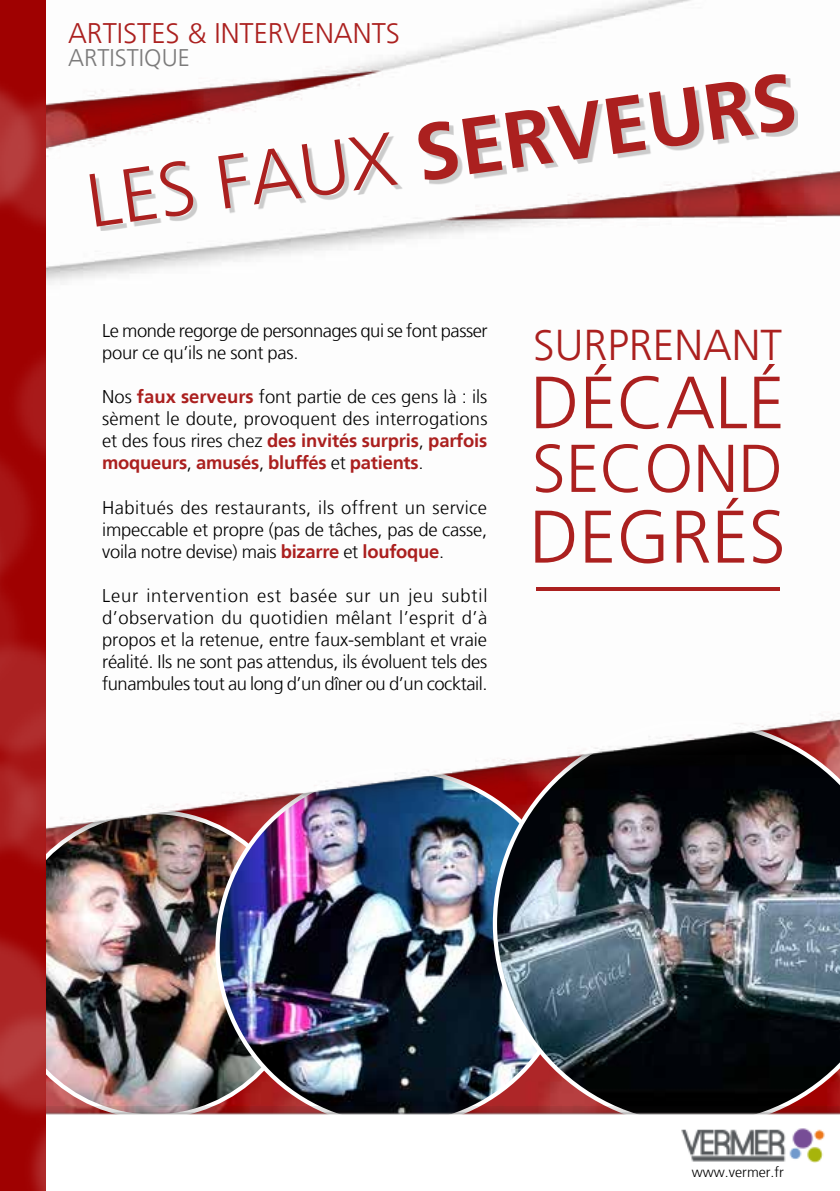
<style>
.page{position:relative;width:840px;height:1191px;background:#fff}
.page>*{position:absolute;margin:0;border:0;box-sizing:border-box;transform-origin:0 0}
.t1{font:700 79.6px "Frutiger LT";color:#ab201f}
.t2{font:300 74.4px "Frutiger LT";color:#ab201f}
.t3{font:300 73.8px "Frutiger LT";color:#ab201f}
.t4{font:300 67.4px "Frutiger LT";color:#ab201f}
.t5{font:300 43px "Frutiger LT";color:#ab201f}
.t6{font:300 28.2px "Frutiger LT";color:#ab201f}
.t7{font:300 24px "Frutiger LT";color:#7c7b7b}
.t8{font:300 18.4px/22px "Frutiger LT";letter-spacing:-.015em;color:#000;text-align:justify}
.t9{font:300 14.2px "Frutiger LT";color:#000}
.s1{font-weight:300;font-size:75.6px}
.s2{font-weight:700;color:#ab201f}
</style>
<div class="page">
<img style="left:45px;top:864px;width:259px;height:242px">
<img style="left:217px;top:770px;width:355px;height:355px;border-radius:178px">
<img style="left:492px;top:864px;width:347px;height:242px">
<img style="left:45px;top:0;width:794px;height:864px">
<svg style="left:535px;top:586px;width:243px;height:4px"></svg>
<div style="left:93px;top:78px;width:704px;height:153px;background:#000;opacity:.2"></div>
<img style="left:45px;top:1106px;width:794px;height:85px">
<img style="left:680px;top:1127px;width:144px;height:35px">
<svg style="left:0;top:0;width:45px;height:1191px;background:#a51313"></svg>
<h3 class="t6" style="left:68px;top:17px;width:333px">ARTISTES &amp; INTERVENANTS</h3>
<h3 class="t7" style="left:68px;top:44px;width:123px">ARTISTIQUE</h3>
<h1 class="t1" style="left:80px;top:154px;width:717px;rotate:-8deg"><span class="s1">LES FAUX</span> SERVEURS</h1>
<p class="t8" style="left:102px;top:320px;width:387px">Le monde regorge de personnages qui se font passer pour ce qu’ils ne sont pas.</p>
<p class="t8" style="left:102px;top:386px;width:386px">Nos <span class="s2">faux serveurs</span> font partie de ces gens là : ils sèment le doute, provoquent des interrogations et des fous rires chez <span class="s2">des invités surpris</span>, <span class="s2">parfois moqueurs</span>, <span class="s2">amusés</span>, <span class="s2">bluffés</span> et <span class="s2">patients</span>.</p>
<p class="t8" style="left:102px;top:496px;width:386px">Habitués des restaurants, ils offrent un service impeccable et propre (pas de tâches, pas de casse, voila notre devise) mais <span class="s2">bizarre</span> et <span class="s2">loufoque</span>.</p>
<p class="t8" style="left:102px;top:585px;width:387px">Leur intervention est basée sur un jeu subtil d’observation du quotidien mêlant l’esprit d’à propos et la retenue, entre faux-semblant et vraie réalité. Ils ne sont pas attendus, ils évoluent tels des funambules tout au long d’un dîner ou d’un cocktail.</p>
<h3 class="t5" style="left:533px;top:321px;width:250px">SURPRENANT</h3>
<h3 class="t3" style="left:530px;top:361px;width:256px">DÉCALÉ</h3>
<h3 class="t4" style="left:531px;top:430px;width:253px">SECOND</h3>
<h2 class="t2" style="left:529px;top:495px;width:258px">DEGRÉS</h2>
<p class="t9" style="left:691px;top:1163px;width:93px">www.vermer.fr</p>
</div>
